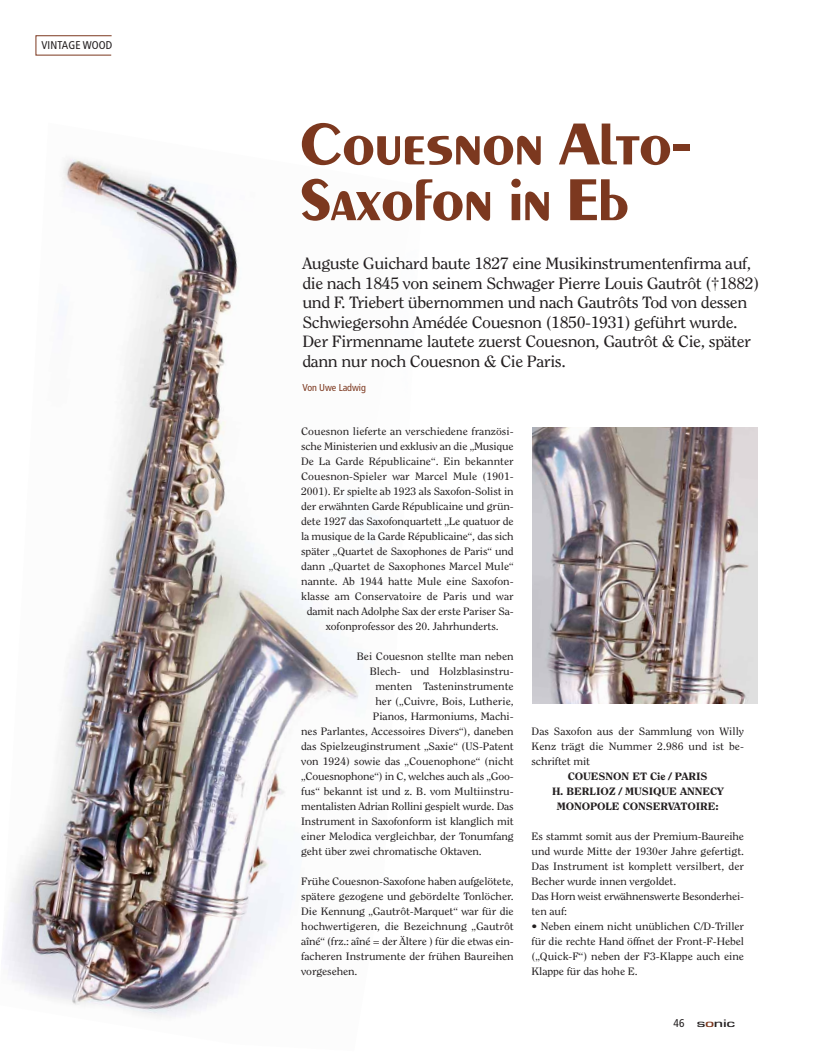
<style>
.page{position:relative;width:815px;height:1063px;background:#fff}
.page>*{position:absolute;margin:0;border:0;box-sizing:border-box;transform-origin:0 0}
.t1{font:56.75px/55.8px "Aquavit";color:#7c381f}
.t2{font:16.25px/19.5px "Clearface Std";letter-spacing:-.025em;color:#231f20;scale:1.1 1}
.t3{font:condensed 11.25px "Frutiger LT Std";letter-spacing:.01em;color:#231f20}
.t4{font:500 11.25px "Eurostile T";letter-spacing:-.02em;color:#231f20;scale:1.6 1}
.t5{font:10.62px/15px "Clearface Std";letter-spacing:-.005em;color:#231f20;text-align:justify;scale:1.1 1}
.t6{font:800 10.62px/15px "Clearface Std";letter-spacing:-.01em;color:#231f20;text-align:center;scale:1.1 1}
.t7{font:condensed 10px "Frutiger LT Std";letter-spacing:-.005em;color:#7c381f}
.s1{font-family:"Frutiger LT Std";font-weight:400;font-stretch:condensed}
.s2{color:#7c381f}
</style>
<div class="page">
<img style="left:4px;top:748px;width:266px;height:269px">
<img style="left:270px;top:748px;width:15px;height:184px">
<img style="left:4px;top:748px;width:126px;height:169px">
<img style="left:60px;top:444px;width:300px;height:304px">
<img style="left:60px;top:158px;width:29px;height:361px">
<img style="left:85px;top:158px;width:154px;height:286px">
<svg style="left:35px;top:35px;width:77px;height:21px"></svg>
<img style="left:533px;top:428px;width:224px;height:276px">
<p class="t3" style="left:41px;top:39px;width:72px">VINTAGE WOOD</p>
<h1 class="t1" style="left:300px;top:123px;width:393px">Couesnon Alto-<br>Saxofon in Eb</h1>
<p class="t2" style="left:302px;top:254px;width:417px">Auguste Guichard baute 1827 eine Musikinstrumentenfirma auf, die nach 1845 von seinem Schwager Pierre Louis Gautrôt (†1882) und F. Triebert übernommen und nach Gautrôts Tod von dessen Schwiegersohn Amédée Couesnon (1850-1931) geführt wurde.<br>Der Firmenname lautete zuerst Couesnon, Gautrôt &amp; Cie, später dann nur noch Couesnon &amp; Cie Paris.</p>
<p class="t7" style="left:302px;top:382px;width:65px">Von Uwe Ladwig</p>
<p class="t5" style="left:301px;top:424px;width:195px">Couesnon lieferte an verschiedene französi-</p>
<p class="t5" style="left:301px;top:439px;width:195px">sche Ministerien und exklusiv an die „Musique</p>
<p class="t5" style="left:301px;top:454px;width:195px">De La Garde Républicaine“. Ein bekannter</p>
<p class="t5" style="left:301px;top:469px;width:195px">Couesnon-Spieler war Marcel Mule (1901-</p>
<p class="t5" style="left:301px;top:484px;width:195px">2001). Er spielte ab 1923 als Saxofon-Solist in</p>
<p class="t5" style="left:301px;top:499px;width:195px">der erwähnten Garde Républicaine und grün-</p>
<p class="t5" style="left:301px;top:514px;width:195px">dete 1927 das Saxofonquartett „Le quatuor de</p>
<p class="t5" style="left:301px;top:529px;width:195px">la musique de la Garde Républicaine“, das sich</p>
<p class="t5" style="left:301px;top:544px;width:195px">später „Quartet de Saxophones de Paris“ und</p>
<p class="t5" style="left:301px;top:559px;width:195px">dann „Quartet de Saxophones Marcel Mule“</p>
<p class="t5" style="left:301px;top:574px;width:195px">nannte. Ab 1944 hatte Mule eine Saxofon-</p>
<p class="t5" style="left:301px;top:589px;width:195px">klasse am Conservatoire de Paris und war</p>
<p class="t5" style="left:307px;top:604px;width:190px">damit nach Adolphe Sax der erste Pariser Sa-</p>
<p class="t5" style="left:326px;top:619px;width:159px">xofonprofessor des 20. Jahrhunderts.</p>
<p class="t5" style="left:357px;top:649px;width:144px">Bei Couesnon stellte man neben</p>
<p class="t5" style="left:370px;top:664px;width:132px">Blech- und Holzblasinstru-</p>
<p class="t5" style="left:375px;top:679px;width:127px">menten Tasteninstrumente</p>
<p class="t5" style="left:375px;top:694px;width:127px">her („Cuivre, Bois, Lutherie,</p>
<p class="t5" style="left:373px;top:709px;width:129px">Pianos, Harmoniums, Machi-</p>
<p class="t5" style="left:301px;top:724px;width:195px">nes Parlantes, Accessoires Divers“), daneben</p>
<p class="t5" style="left:301px;top:739px;width:195px">das Spielzeuginstrument „Saxie“ (US-Patent</p>
<p class="t5" style="left:301px;top:754px;width:195px">von 1924) sowie das „Couenophone“ (nicht</p>
<p class="t5" style="left:301px;top:769px;width:195px">„Couesnophone“) in C, welches auch als „Goo-</p>
<p class="t5" style="left:301px;top:784px;width:195px">fus“ bekannt ist und z. B. vom Multiinstru-</p>
<p class="t5" style="left:301px;top:799px;width:195px">mentalisten Adrian Rollini gespielt wurde. Das</p>
<p class="t5" style="left:301px;top:814px;width:195px">Instrument in Saxofonform ist klanglich mit</p>
<p class="t5" style="left:301px;top:829px;width:195px">einer Melodica vergleichbar, der Tonumfang</p>
<p class="t5" style="left:301px;top:844px;width:166px">geht über zwei chromatische Oktaven.</p>
<p class="t5" style="left:301px;top:874px;width:195px">Frühe Couesnon-Saxofone haben aufgelötete, spätere gezogene und gebördelte Tonlöcher.<br>Die Kennung „Gautrôt-Marquet“ war für die hochwertigeren, die Bezeichnung „Gautrôt aîné“ (frz.: aîné = der Ältere ) für die etwas ein&shy;facheren Instrumente der frühen Baureihen vorgesehen.</p>
<p class="t5" style="left:532px;top:724px;width:195px">Das Saxofon aus der Sammlung von Willy Kenz trägt die Nummer 2.986 und ist be&shy;schriftet mit</p>
<p class="t6" style="left:552px;top:769px;width:158px">COUESNON ET Cie / PARIS<br>H. BERLIOZ / MUSIQUE ANNECY<br>MONOPOLE CONSERVATOIRE:</p>
<p class="t5" style="left:532px;top:829px;width:195px;text-align:left">Es stammt somit aus der Premium-Baureihe und wurde Mitte der 1930er Jahre gefertigt.<br>Das Instrument ist komplett versilbert, der Becher wurde innen vergoldet.<br>Das Horn weist erwähnenswerte Besonderhei&shy;ten auf:</p>
<p class="t5" style="left:532px;top:919px;width:195px">• Neben einem nicht unüblichen C/D-Triller für die rechte Hand öffnet der Front-F-Hebel („Quick-F“) neben der F3-Klappe auch eine Klappe für das hohe E.</p>
<p class="t4" style="left:674px;top:1017px;width:40px"><span class="s1">46</span> s<span class="s2">o</span>nic</p>
</div>
